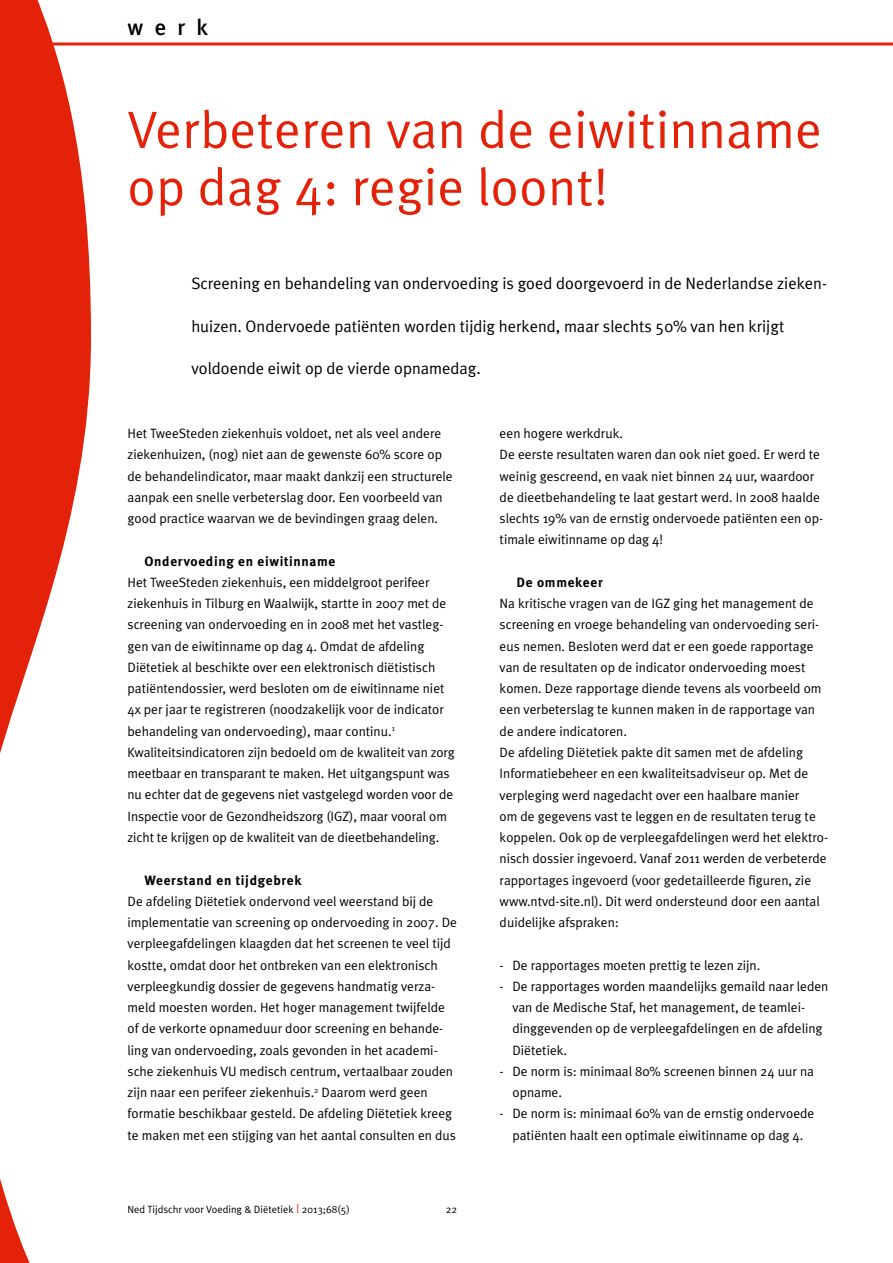
<style>
.page{position:relative;width:893px;height:1263px;background:#fff}
.page>*{position:absolute;margin:0;border:0;box-sizing:border-box;transform-origin:0 0}
.t1{font:52.5px/57.3px "Meta Plus Normal";letter-spacing:.01em;color:#e4220a}
.t2{font:500 22.5px "Meta Plus";color:#000}
.t3{font:16.5px "Meta Plus Normal";color:#000}
.t4{font:13.5px/21.3px "Meta Plus Normal";color:#000}
.t5{font:700 13.5px "Meta Plus";letter-spacing:.05em;color:#000}
.t6{font:10.5px "Meta Plus Normal";color:#000}
.s1{font-size:12px;color:#e4220a}
</style>
<div class="page">
<svg style="left:0;top:0;width:91px;height:1263px"></svg>
<hr style="left:0;top:43px;width:893px;height:3px;background:#e4220a">
<h2 class="t2" style="left:128px;top:14px;width:82px">werk</h2>
<h1 class="t1" style="left:128px;top:100px;width:696px">Verbeteren van de eiwitinname op dag 4: regie loont!</h1>
<p class="t3" style="left:191px;top:274px;width:637px">Screening en behandeling van ondervoeding is goed doorgevoerd in de Nederlandse zieken-</p>
<p class="t3" style="left:191px;top:316px;width:594px">huizen. Ondervoede patiënten worden tijdig herkend, maar slechts 50% van hen krijgt</p>
<p class="t3" style="left:191px;top:359px;width:291px">voldoende eiwit op de vierde opnamedag.</p>
<p class="t4" style="left:128px;top:422px;width:327px">Het TweeSteden ziekenhuis voldoet, net als veel andere ziekenhuizen, (nog) niet aan de gewenste 60% score op de behandelindicator, maar maakt dankzij een structurele aanpak een snelle verbeterslag door. Een voorbeeld van good practice waarvan we de bevindingen graag delen.</p>
<p class="t5" style="left:145px;top:553px;width:192px">Ondervoeding en eiwitinname</p>
<p class="t4" style="left:128px;top:571px;width:329px">Het TweeSteden ziekenhuis, een middelgroot perifeer ziekenhuis in Tilburg en Waalwijk, startte in 2007 met de screening van ondervoeding en in 2008 met het vastleg&shy;gen van de eiwitinname op dag 4. Omdat de afdeling Diëtetiek al beschikte over een elektronisch diëtistisch patiëntendossier, werd besloten om de eiwitinname niet 4x per jaar te registreren (noodzakelijk voor de indicator behandeling van ondervoeding), maar continu.<sup>1<br></sup>Kwaliteitsindicatoren zijn bedoeld om de kwaliteit van zorg meetbaar en transparant te maken. Het uitgangspunt was nu echter dat de gegevens niet vastgelegd worden voor de Inspectie voor de Gezondheidszorg (IGZ), maar vooral om zicht te krijgen op de kwaliteit van de dieetbehandeling.</p>
<p class="t5" style="left:145px;top:872px;width:158px">Weerstand en tijdgebrek</p>
<p class="t4" style="left:128px;top:890px;width:331px">De afdeling Diëtetiek ondervond veel weerstand bij de implementatie van screening op ondervoeding in 2007. De verpleegafdelingen klaagden dat het screenen te veel tijd kostte, omdat door het ontbreken van een elektronisch verpleegkundig dossier de gegevens handmatig verza&shy;meld moesten worden. Het hoger management twijfelde of de verkorte opnameduur door screening en behande&shy;ling van ondervoeding, zoals gevonden in het academi&shy;sche ziekenhuis VU medisch centrum, vertaalbaar zouden zijn naar een perifeer ziekenhuis.<sup>2</sup> Daarom werd geen formatie beschikbaar gesteld. De afdeling Diëtetiek kreeg te maken met een stijging van het aantal consulten en dus</p>
<p class="t6" style="left:128px;top:1203px;width:224px">Ned Tijdschr voor Voeding &amp; Diëtetiek <span class="s1">|</span> 2013;68(5)</p>
<p class="t6" style="left:446px;top:1203px;width:13px">22</p>
<p class="t4" style="left:500px;top:422px;width:325px">een hogere werkdruk.<br>De eerste resultaten waren dan ook niet goed. Er werd te weinig gescreend, en vaak niet binnen 24 uur, waardoor de dieetbehandeling te laat gestart werd. In 2008 haalde slechts 19% van de ernstig ondervoede patiënten een op&shy;timale eiwitinname op dag 4!</p>
<p class="t5" style="left:517px;top:574px;width:88px">De ommekeer</p>
<p class="t4" style="left:500px;top:593px;width:330px">Na kritische vragen van de IGZ ging het management de screening en vroege behandeling van ondervoeding seri&shy;eus nemen. Besloten werd dat er een goede rapportage van de resultaten op de indicator ondervoeding moest komen. Deze rapportage diende tevens als voorbeeld om een verbeterslag te kunnen maken in de rapportage van de andere indicatoren.<br>De afdeling Diëtetiek pakte dit samen met de afdeling Informatiebeheer en een kwaliteitsadviseur op. Met de verpleging werd nagedacht over een haalbare manier<br>om de gegevens vast te leggen en de resultaten terug te koppelen. Ook op de verpleegafdelingen werd het elektro&shy;nisch dossier ingevoerd. Vanaf 2011 werden de verbeterde rapportages ingevoerd (voor gedetailleerde figuren, zie www.ntvd-site.nl). Dit werd ondersteund door een aantal duidelijke afspraken:</p>
<p class="t4" style="left:500px;top:954px;width:262px">- De rapportages moeten prettig te lezen zijn.</p>
<p class="t4" style="left:512px;top:975px;width:318px;text-indent:-13px">- De rapportages worden maandelijks gemaild naar leden van de Medische Staf, het management, de teamlei&shy;dinggevenden op de verpleegafdelingen en de afdeling Diëtetiek.</p>
<p class="t4" style="left:512px;top:1060px;width:303px;text-indent:-13px">- De norm is: minimaal 80% screenen binnen 24 uur na opname.</p>
<p class="t4" style="left:500px;top:1103px;width:316px;text-align:center">- De norm is: minimaal 60% van de ernstig ondervoede patiënten haalt een optimale eiwitinname op dag 4.</p>
</div>
